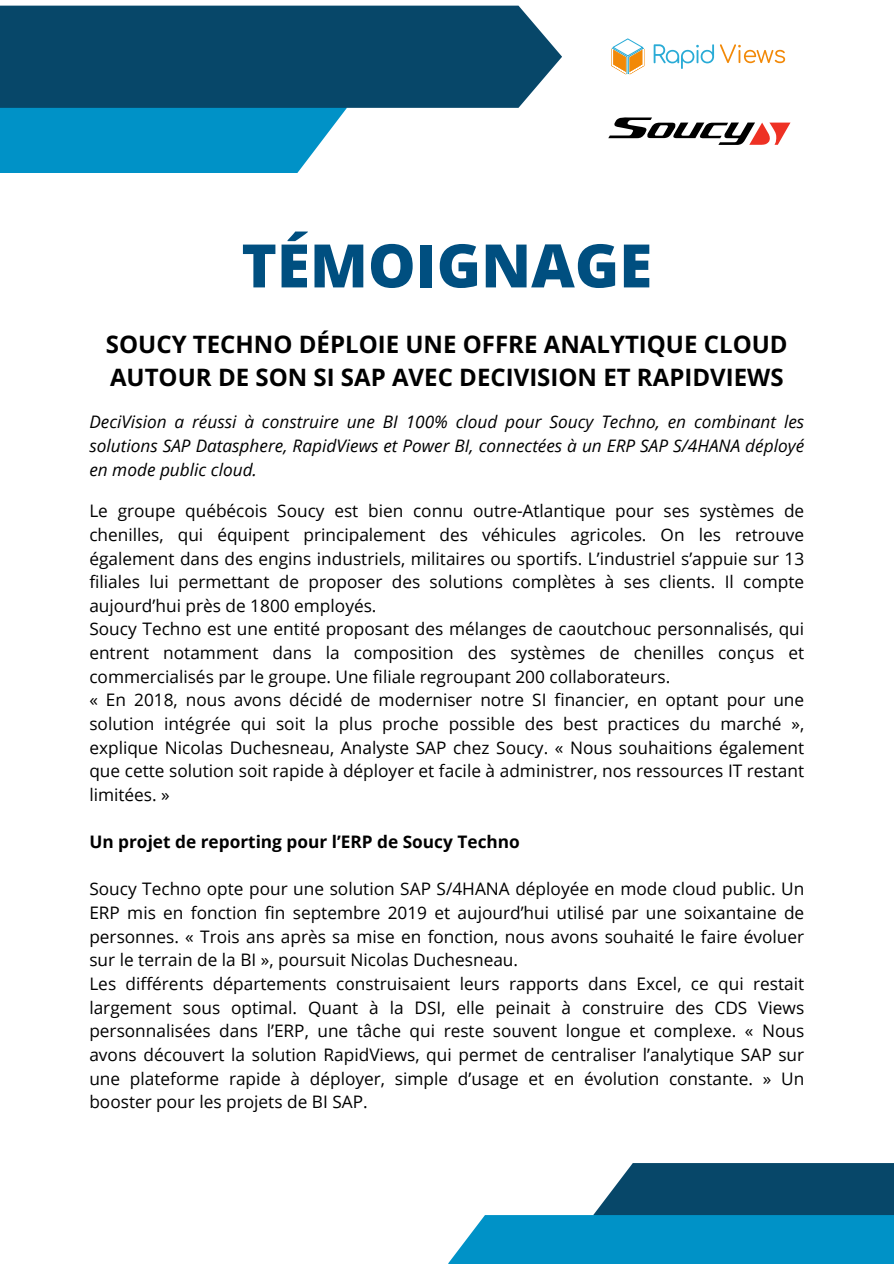
<style>
.page{position:relative;width:894px;height:1264px;background:#fff}
.page>*{position:absolute;margin:0;border:0;box-sizing:border-box;transform-origin:0 0}
.t1{font:800 60px "Open Sans";color:#004f80}
.t2{font:700 24px/32.7px "Open Sans";color:#000}
.t3{font:17.25px/23.7px "Open Sans";color:#000;text-align:justify}
.t4{font:italic 17.25px/23.7px "Open Sans";color:#000;text-align:justify}
.t5{font:700 17.25px "Open Sans";color:#000}
</style>
<div class="page">
<div style="left:0;top:43px;width:347px;height:130px;background:#0092c7"></div>
<div style="left:0;top:6px;width:561px;height:102px;background:#074769"></div>
<div style="left:593px;top:1162px;width:300px;height:101px;background:#074769"></div>
<div style="left:448px;top:1214px;width:445px;height:49px;background:#0092c7"></div>
<svg style="left:611px;top:38px;width:33px;height:37px"></svg>
<svg style="left:653px;top:44px;width:60px;height:25px"></svg>
<svg style="left:720px;top:44px;width:64px;height:19px"></svg>
<svg style="left:608px;top:117px;width:182px;height:28px"></svg>
<p class="t1" style="left:241px;top:223px;width:412px">TÉMOIGNAGE</p>
<h1 class="t2" style="left:106px;top:327px;width:683px">SOUCY TECHNO DÉPLOIE UNE OFFRE ANALYTIQUE CLOUD<br>AUTOUR DE SON SI SAP AVEC DECIVISION ET RAPIDVIEWS</h1>
<p class="t4" style="left:89px;top:410px;width:716px">DeciVision a réussi à construire une BI 100% cloud pour Soucy Techno, en combinant les solutions SAP Datasphere, RapidViews et Power BI, connectées à un ERP SAP S/4HANA déployé en mode public cloud.</p>
<h2 class="t3" style="left:89px;top:498px;width:716px">Le groupe québécois Soucy est bien connu outre-Atlantique pour ses systèmes de chenilles, qui équipent principalement des véhicules agricoles. On les retrouve également dans des engins industriels, militaires ou sportifs. L’industriel s’appuie sur 13 filiales lui permettant de proposer des solutions complètes à ses clients. Il compte aujourd’hui près de 1800 employés.</h2>
<p class="t3" style="left:89px;top:617px;width:716px">Soucy Techno est une entité proposant des mélanges de caoutchouc personnalisés, qui entrent notamment dans la composition des systèmes de chenilles conçus et commercialisés par le groupe. Une filiale regroupant 200 collaborateurs.</p>
<p class="t3" style="left:89px;top:687px;width:716px">« En 2018, nous avons décidé de moderniser notre SI financier, en optant pour une solution intégrée qui soit la plus proche possible des best practices du marché », explique Nicolas Duchesneau, Analyste SAP chez Soucy. « Nous souhaitions également que cette solution soit rapide à déployer et facile à administrer, nos ressources IT restant limitées. »</p>
<p class="t5" style="left:89px;top:829px;width:432px">Un projet de reporting pour l’ERP de Soucy Techno</p>
<p class="t3" style="left:89px;top:876px;width:716px">Soucy Techno opte pour une solution SAP S/4HANA déployée en mode cloud public. Un ERP mis en fonction fin septembre 2019 et aujourd’hui utilisé par une soixantaine de personnes. « Trois ans après sa mise en fonction, nous avons souhaité le faire évoluer sur le terrain de la BI », poursuit Nicolas Duchesneau.</p>
<h3 class="t3" style="left:89px;top:971px;width:716px">Les différents départements construisaient leurs rapports dans Excel, ce qui restait largement sous optimal. Quant à la DSI, elle peinait à construire des CDS Views personnalisées dans l’ERP, une tâche qui reste souvent longue et complexe. « Nous avons découvert la solution RapidViews, qui permet de centraliser l’analytique SAP sur une plateforme rapide à déployer, simple d’usage et en évolution constante. » Un booster pour les projets de BI SAP.</h3>
</div>
